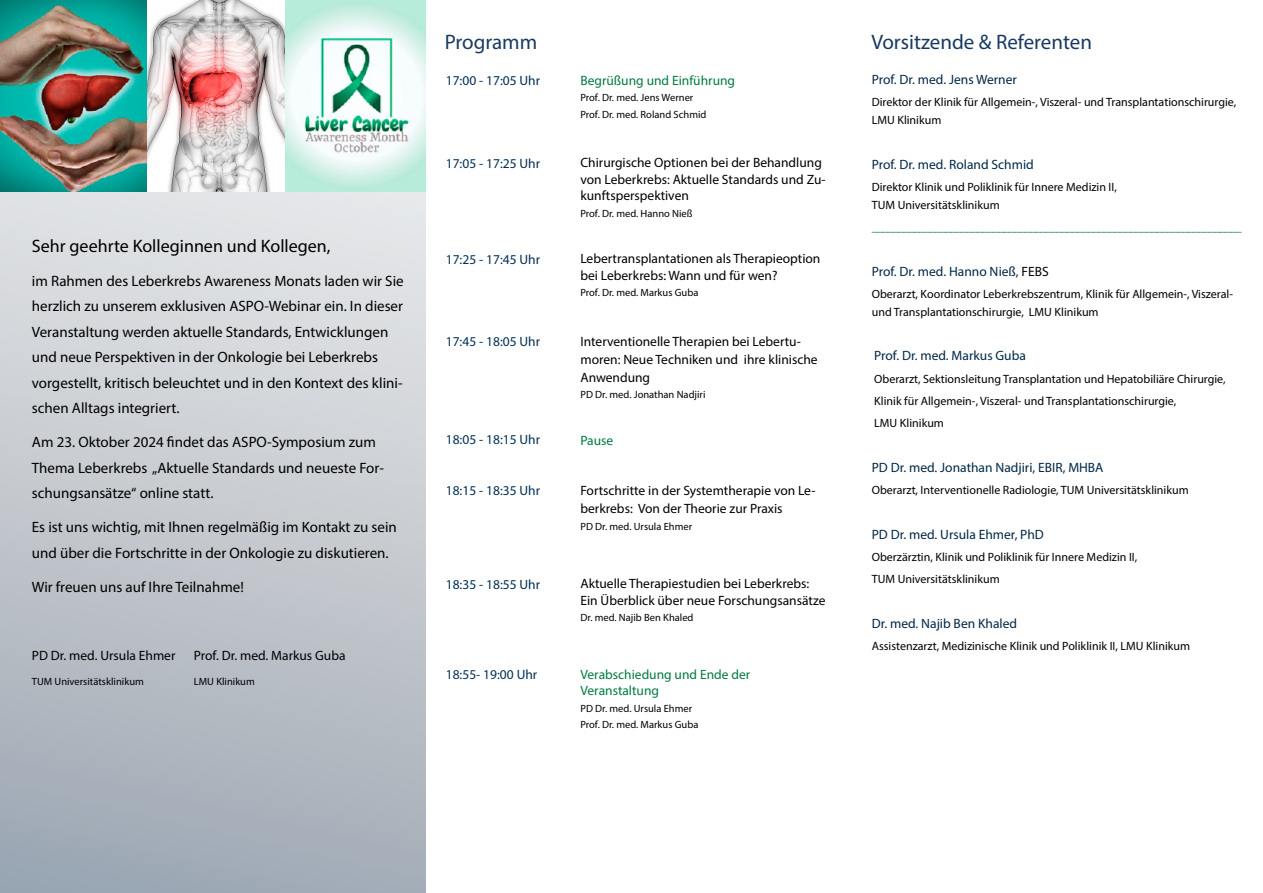
<style>
.page{position:relative;width:1263px;height:893px;background:#fff}
.page>*{position:absolute;margin:0;border:0;box-sizing:border-box;transform-origin:0 0}
.t1{font:21px "Myriad Pro";color:#183963}
.t2{font:18px "Myriad Pro";color:#000}
.t3{font:15px/25.5px "Myriad Pro";color:#000}
.t4{font:13.5px/16.5px "Myriad Pro";color:#000}
.t5{font:13.5px "Myriad Pro";color:#002847}
.t6{font:13.5px "Myriad Pro";color:#003057}
.t7{font:13.5px/16.5px "Myriad Pro";color:#007b41}
.t8{font:12px/18px "Myriad Pro";color:#000}
.t9{font:12px "Myriad Pro";color:#007b41}
.t10{font:10.5px/16.5px "Myriad Pro";color:#000}
.s1{color:#000}
</style>
<div class="page">
<svg style="left:0;top:191px;width:425px;height:702px;background:#c2c7ce"></svg>
<img style="left:147px;top:0;width:278px;height:191px">
<img style="left:0;top:0;width:147px;height:191px">
<h2 class="t2" style="left:32px;top:234px;width:300px">Sehr geehrte Kolleginnen und Kollegen,</h2>
<p class="t3" style="left:32px;top:268px;width:373px">im Rahmen des Leberkrebs Awareness Monats laden wir Sie herzlich zu unserem exklusiven ASPO-Webinar ein. In dieser Veranstaltung werden aktuelle Standards, Entwicklungen und neue Perspektiven in der Onkologie bei Leberkrebs vorgestellt, kritisch beleuchtet und in den Kontext des klini&shy;schen Alltags integriert.</p>
<p class="t3" style="left:32px;top:429px;width:354px">Am 23. Oktober 2024 findet das ASPO-Symposium zum<br>Thema Leberkrebs „Aktuelle Standards und neueste For&shy;schungsansätze“ online statt.</p>
<p class="t3" style="left:32px;top:514px;width:366px">Es ist uns wichtig, mit Ihnen regelmäßig im Kontakt zu sein und über die Fortschritte in der Onkologie zu diskutieren.</p>
<p class="t3" style="left:32px;top:574px;width:213px">Wir freuen uns auf Ihre Teilnahme!</p>
<p class="t4" style="left:32px;top:647px;width:145px">PD Dr. med. Ursula Ehmer</p>
<p class="t4" style="left:194px;top:647px;width:153px">Prof. Dr. med. Markus Guba</p>
<p class="t10" style="left:32px;top:673px;width:113px">TUM Universitätsklinikum</p>
<p class="t10" style="left:194px;top:673px;width:62px">LMU Klinikum</p>
<h1 class="t1" style="left:445px;top:29px;width:94px">Programm</h1>
<p class="t6" style="left:446px;top:72px;width:96px">17:00 - 17:05 Uhr</p>
<p class="t6" style="left:446px;top:155px;width:96px">17:05 - 17:25 Uhr</p>
<p class="t6" style="left:446px;top:251px;width:96px">17:25 - 17:45 Uhr</p>
<p class="t6" style="left:446px;top:333px;width:96px">17:45 - 18:05 Uhr</p>
<p class="t6" style="left:446px;top:431px;width:96px">18:05 - 18:15 Uhr</p>
<p class="t6" style="left:446px;top:482px;width:96px">18:15 - 18:35 Uhr</p>
<p class="t6" style="left:446px;top:576px;width:96px">18:35 - 18:55 Uhr</p>
<p class="t6" style="left:446px;top:666px;width:93px">18:55- 19:00 Uhr</p>
<p class="t7" style="left:580px;top:72px;width:156px">Begrüßung und Einführung</p>
<p class="t10" style="left:580px;top:89px;width:128px">Prof. Dr. med. Jens Werner<br>Prof. Dr. med. Roland Schmid</p>
<p class="t4" style="left:580px;top:154px;width:247px">Chirurgische Optionen bei der Behandlung von Leberkrebs: Aktuelle Standards und Zu&shy;kunftsperspektiven</p>
<p class="t10" style="left:580px;top:205px;width:114px">Prof. Dr. med. Hanno Nieß</p>
<p class="t4" style="left:580px;top:250px;width:241px">Lebertransplantationen als Therapieoption bei Leberkrebs: Wann und für wen?</p>
<p class="t10" style="left:580px;top:284px;width:119px">Prof. Dr. med. Markus Guba</p>
<p class="t4" style="left:580px;top:332px;width:239px;line-height:18px">Interventionelle Therapien bei Lebertu&shy;moren: Neue Techniken und ihre klinische<br>Anwendung</p>
<p class="t10" style="left:580px;top:386px;width:127px">PD Dr. med. Jonathan Nadjiri</p>
<p class="t7" style="left:580px;top:432px;width:34px">Pause</p>
<p class="t4" style="left:580px;top:481px;width:237px;line-height:18px">Fortschritte in der Systemtherapie von Le&shy;berkrebs: Von der Theorie zur Praxis</p>
<p class="t10" style="left:580px;top:518px;width:113px">PD Dr. med. Ursula Ehmer</p>
<p class="t4" style="left:580px;top:575px;width:246px">Aktuelle Therapiestudien bei Leberkrebs:<br>Ein Überblick über neue Forschungsansätze</p>
<p class="t10" style="left:580px;top:609px;width:115px">Dr. med. Najib Ben Khaled</p>
<p class="t7" style="left:580px;top:666px;width:171px">Verabschiedung und Ende der<br>Veranstaltung</p>
<p class="t10" style="left:580px;top:700px;width:119px">PD Dr. med. Ursula Ehmer<br>Prof. Dr. med. Markus Guba</p>
<h1 class="t1" style="left:871px;top:29px;width:222px">Vorsitzende &amp; Referenten</h1>
<p class="t5" style="left:872px;top:71px;width:147px">Prof. Dr. med. Jens Werner</p>
<p class="t8" style="left:872px;top:93px;width:366px">Direktor der Klinik für Allgemein-, Viszeral- und Transplantationschirurgie,<br>LMU Klinikum</p>
<p class="t5" style="left:872px;top:156px;width:164px">Prof. Dr. med. Roland Schmid</p>
<p class="t8" style="left:872px;top:178px;width:247px">Direktor Klinik und Poliklinik für Innere Medizin II,<br>TUM Universitätsklinikum</p>
<p class="t9" style="left:872px;top:220px;width:371px">______________________________________________________________________</p>
<p class="t5" style="left:872px;top:263px;width:178px">Prof. Dr. med. Hanno Nieß, <span class="s1">FEBS</span></p>
<p class="t8" style="left:872px;top:285px;width:363px">Oberarzt, Koordinator Leberkrebszentrum, Klinik für Allgemein-, Viszeral&shy;und Transplantationschirurgie, LMU Klinikum</p>
<p class="t5" style="left:874px;top:348px;width:153px">Prof. Dr. med. Markus Guba</p>
<p class="t8" style="left:874px;top:367px;width:353px;line-height:22.2px">Oberarzt, Sektionsleitung Transplantation und Hepatobiliäre Chirurgie,<br>Klinik für Allgemein-, Viszeral- und Transplantationschirurgie,<br>LMU Klinikum</p>
<p class="t5" style="left:872px;top:459px;width:233px">PD Dr. med. Jonathan Nadjiri, EBIR, MHBA</p>
<p class="t8" style="left:872px;top:481px;width:318px">Oberarzt, Interventionelle Radiologie, TUM Universitätsklinikum</p>
<p class="t5" style="left:872px;top:526px;width:174px">PD Dr. med. Ursula Ehmer, PhD</p>
<p class="t8" style="left:872px;top:545px;width:267px;line-height:22.2px">Oberzärztin, Klinik und Poliklinik für Innere Medizin II,<br>TUM Universitätsklinikum</p>
<p class="t5" style="left:872px;top:615px;width:147px">Dr. med. Najib Ben Khaled</p>
<p class="t8" style="left:872px;top:636px;width:320px">Assistenzarzt, Medizinische Klinik und Poliklinik II, LMU Klinikum</p>
</div>
